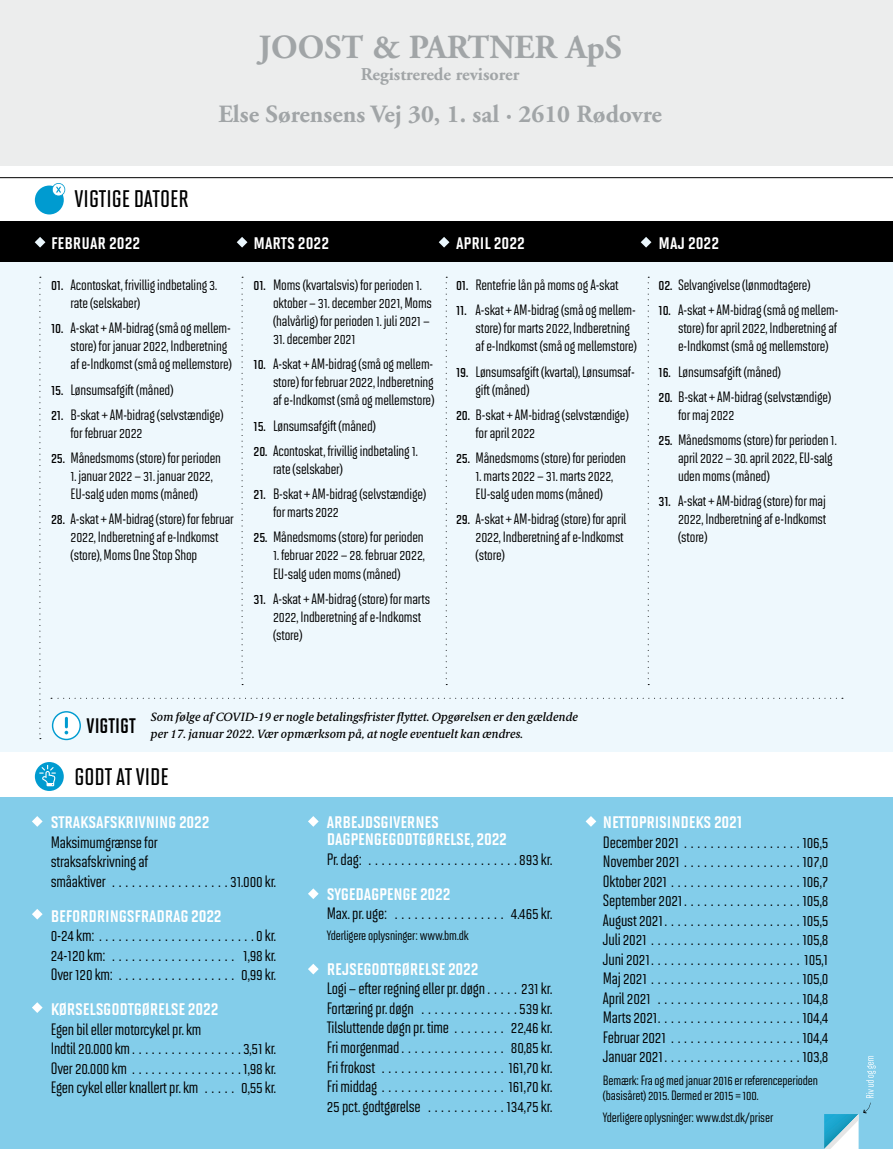
<style>
.page{position:relative;width:893px;height:1149px;background:#fff}
.page>*{position:absolute;margin:0;border:0;box-sizing:border-box;transform-origin:0 0}
.t1{font:700 33.75px "Adobe Garamond";color:#a1a5a7}
.t2{font:700 24.75px "Adobe Garamond";color:#a1a5a7}
.t3{font:24px "Solano Gothic MVB Sb Cap";color:#000}
.t4{font:21px "Solano Gothic MVB Bd SC";color:#000}
.t5{font:19.5px/17.2px "Solano Gothic MVB Bd SC";letter-spacing:-.01em;color:#fff}
.t6{font:700 18px "Adobe Garamond";color:#a1a5a7}
.t7{font:500 16.5px/19.5px "Solano Gothic MVB";letter-spacing:-.01em;color:#000;text-align:justify}
.t8{font:500 15px/18px "Solano Gothic MVB";letter-spacing:-.01em;color:#000}
.t9{font:500 13.5px/15px "Solano Gothic MVB";letter-spacing:-.01em;color:#000}
.t10{font:italic 500 12px/16.5px "Berling Serif Text";color:#000}
.s1{font-weight:600}
</style>
<div class="page">
<div style="left:0;top:249px;width:893px;height:502px;background:#eef8fd"></div>
<div style="left:0;top:796px;width:893px;height:352px;background:#83cdea"></div>
<div style="left:35px;top:185px;width:29px;height:29px;background:#009bd0;border-radius:50%"></div>
<svg style="left:52px;top:183px;width:13px;height:13px"></svg>
<svg style="left:35px;top:761px;width:29px;height:29px"></svg>
<svg style="left:39px;top:764px;width:17px;height:22px"></svg>
<div style="left:0;top:221px;width:893px;height:40px;background:#000"></div>
<svg style="left:824px;top:1056px;width:52px;height:92px"></svg>
<svg style="left:32px;top:816px;width:11px;height:10px"></svg>
<svg style="left:308px;top:816px;width:11px;height:10px"></svg>
<svg style="left:586px;top:816px;width:10px;height:10px"></svg>
<svg style="left:32px;top:909px;width:11px;height:10px"></svg>
<svg style="left:308px;top:888px;width:11px;height:10px"></svg>
<svg style="left:32px;top:1002px;width:11px;height:10px"></svg>
<svg style="left:308px;top:964px;width:11px;height:10px"></svg>
<svg style="left:51px;top:697px;width:780px;height:1px"></svg>
<svg style="left:52px;top:711px;width:29px;height:29px"></svg>
<svg style="left:35px;top:237px;width:10px;height:10px"></svg>
<svg style="left:40px;top:277px;width:1px;height:462px"></svg>
<svg style="left:242px;top:277px;width:1px;height:408px"></svg>
<svg style="left:237px;top:237px;width:10px;height:10px"></svg>
<svg style="left:446px;top:277px;width:1px;height:408px"></svg>
<svg style="left:439px;top:237px;width:10px;height:10px"></svg>
<svg style="left:648px;top:277px;width:1px;height:408px"></svg>
<svg style="left:641px;top:237px;width:10px;height:10px"></svg>
<hr style="left:0;top:177px;width:893px;height:1px;background:#000">
<div style="left:0;top:0;width:893px;height:166px;background:#eceded"></div>
<h3 class="t3" style="left:75px;top:186px;width:116px">VIGTIGE DATOER</h3>
<h1 class="t1" style="left:258px;top:29px;width:365px">JOOST &amp; PARTNER ApS</h1>
<p class="t6" style="left:361px;top:64px;width:160px">Registrerede revisorer</p>
<h2 class="t2" style="left:218px;top:101px;width:445px">Else Sørensens Vej 30, 1. sal · 2610 Rødovre</h2>
<h3 class="t5" style="left:51px;top:233px;width:91px">februar 2022</h3>
<p class="t8" style="left:71px;top:276px;width:148px;text-indent:-20px"><span class="s1">01.</span> Acontoskat, frivillig indbetaling 3. rate (selskaber)</p>
<p class="t8" style="left:71px;top:319px;width:163px;text-indent:-20px"><span class="s1">10.</span> A-skat + AM-bidrag (små og mellem&shy;store) for januar 2022, Indberetning af e-Indkomst (små og mellemstore)</p>
<p class="t8" style="left:51px;top:380px;width:124px"><span class="s1">15.</span> Lønsumsafgift (måned)</p>
<p class="t8" style="left:71px;top:405px;width:155px;text-indent:-20px"><span class="s1">21.</span> B-skat + AM-bidrag (selvstændige) for februar 2022</p>
<p class="t8" style="left:51px;top:449px;width:172px"><span class="s1">25.</span> Månedsmoms (store) for perioden</p>
<p class="t8" style="left:71px;top:467px;width:144px">1. januar 2022 – 31. januar 2022,<br>EU-salg uden moms (måned)</p>
<p class="t8" style="left:71px;top:510px;width:165px;text-indent:-20px"><span class="s1">28.</span> A-skat + AM-bidrag (store) for februar<br>2022, Indberetning af e-Indkomst (store), Moms One Stop Shop</p>
<h3 class="t5" style="left:254px;top:233px;width:77px">marts 2022</h3>
<p class="t8" style="left:273px;top:276px;width:160px;text-indent:-20px"><span class="s1">01.</span> Moms (kvartalsvis) for perioden 1. oktober – 31. december 2021, Moms (halvårlig) for perioden 1. juli 2021 –</p>
<p class="t8" style="left:273px;top:330px;width:84px">31. december 2021</p>
<p class="t8" style="left:273px;top:355px;width:163px;text-align:justify;text-indent:-20px"><span class="s1">10.</span> A-skat + AM-bidrag (små og mellem&shy;store) for februar 2022, Indberetning af e-Indkomst (små og mellemstore)</p>
<p class="t8" style="left:254px;top:416px;width:124px"><span class="s1">15.</span> Lønsumsafgift (måned)</p>
<p class="t8" style="left:273px;top:441px;width:146px;text-indent:-20px"><span class="s1">20.</span> Acontoskat, frivillig indbetaling 1. rate (selskaber)</p>
<p class="t8" style="left:273px;top:485px;width:155px;text-indent:-20px"><span class="s1">21.</span> B-skat + AM-bidrag (selvstændige) for marts 2022</p>
<p class="t8" style="left:254px;top:528px;width:172px"><span class="s1">25.</span> Månedsmoms (store) for perioden</p>
<p class="t8" style="left:273px;top:546px;width:153px">1. februar 2022 – 28. februar 2022,<br>EU-salg uden moms (måned)</p>
<p class="t8" style="left:273px;top:589px;width:159px;text-indent:-20px"><span class="s1">31.</span> A-skat + AM-bidrag (store) for marts<br>2022, Indberetning af e-Indkomst (store)</p>
<h3 class="t5" style="left:456px;top:233px;width:70px">april 2022</h3>
<p class="t8" style="left:456px;top:276px;width:164px"><span class="s1">01.</span> Rentefrie lån på moms og A-skat</p>
<p class="t8" style="left:476px;top:301px;width:163px;text-indent:-20px"><span class="s1">11.</span> A-skat + AM-bidrag (små og mellem&shy;store) for marts 2022, Indberetning af e-Indkomst (små og mellemstore)</p>
<p class="t8" style="left:476px;top:362px;width:161px;text-indent:-20px"><span class="s1">19.</span> Lønsumsafgift (kvartal), Lønsumsaf&shy;gift (måned)</p>
<p class="t8" style="left:476px;top:405px;width:155px;text-indent:-20px"><span class="s1">20.</span> B-skat + AM-bidrag (selvstændige) for april 2022</p>
<p class="t8" style="left:456px;top:449px;width:172px"><span class="s1">25.</span> Månedsmoms (store) for perioden</p>
<p class="t8" style="left:476px;top:467px;width:139px">1. marts 2022 – 31. marts 2022,<br>EU-salg uden moms (måned)</p>
<p class="t8" style="left:476px;top:510px;width:152px;text-indent:-20px"><span class="s1">29.</span> A-skat + AM-bidrag (store) for april<br>2022, Indberetning af e-Indkomst (store)</p>
<h3 class="t5" style="left:659px;top:233px;width:62px">maj 2022</h3>
<p class="t8" style="left:659px;top:276px;width:154px"><span class="s1">02.</span> Selvangivelse (lønmodtagere)</p>
<p class="t8" style="left:678px;top:301px;width:162px;text-align:justify;text-indent:-20px"><span class="s1">10.</span> A-skat + AM-bidrag (små og mellem&shy;store) for april 2022, Indberetning af e-Indkomst (små og mellemstore)</p>
<p class="t8" style="left:659px;top:362px;width:124px"><span class="s1">16.</span> Lønsumsafgift (måned)</p>
<p class="t8" style="left:678px;top:387px;width:155px;text-indent:-20px"><span class="s1">20.</span> B-skat + AM-bidrag (selvstændige) for maj 2022</p>
<p class="t8" style="left:678px;top:431px;width:160px;text-indent:-20px"><span class="s1">25.</span> Månedsmoms (store) for perioden 1. april 2022 – 30. april 2022, EU-salg uden moms (måned)</p>
<p class="t8" style="left:678px;top:492px;width:150px;text-align:justify;text-indent:-20px"><span class="s1">31.</span> A-skat + AM-bidrag (store) for maj 2022, Indberetning af e-Indkomst (store)</p>
<h3 class="t4" style="left:87px;top:713px;width:51px">VIGTIGT</h3>
<p class="t10" style="left:151px;top:708px;width:429px">Som følge af COVID-19 er nogle betalingsfrister flyttet. Opgørelsen er den gældende per 17. januar 2022. Vær opmærksom på, at nogle eventuelt kan ændres.</p>
<h3 class="t3" style="left:75px;top:763px;width:96px">GODT AT VIDE</h3>
<h3 class="t5" style="left:51px;top:812px;width:160px">straksafskrivning 2022</h3>
<p class="t7" style="left:51px;top:831px;width:227px;text-align:left">Maksimumgrænse for<br>straksafskrivning af<br>småaktiver . . . . . . . . . . . . . . . . . . 31.000 kr.</p>
<h3 class="t5" style="left:51px;top:905px;width:172px">befordringsfradrag 2022</h3>
<p class="t7" style="left:51px;top:925px;width:227px">0-24 km: . . . . . . . . . . . . . . . . . . . . . . . . 0 kr.<br>24-120 km: . . . . . . . . . . . . . . . . . . . 1,98 kr.<br>Over 120 km: . . . . . . . . . . . . . . . . . . 0,99 kr.</p>
<h3 class="t5" style="left:51px;top:999px;width:169px">kørselsgodtgørelse 2022</h3>
<p class="t7" style="left:51px;top:1018px;width:227px;text-align:left">Egen bil eller motorcykel pr. km<br>Indtil 20.000 km . . . . . . . . . . . . . . . . . 3,51 kr.<br>Over 20.000 km . . . . . . . . . . . . . . . . . 1,98 kr.<br>Egen cykel eller knallert pr. km . . . . . 0,55 kr.</p>
<h3 class="t5" style="left:327px;top:812px;width:182px">arbejdsgivernes dagpengegodtgørelse, 2022</h3>
<p class="t7" style="left:327px;top:849px;width:227px">Pr. dag: . . . . . . . . . . . . . . . . . . . . . . . 893 kr.</p>
<h3 class="t5" style="left:327px;top:884px;width:125px">sygedagpenge 2022</h3>
<p class="t7" style="left:327px;top:903px;width:227px">Max. pr. uge: . . . . . . . . . . . . . . . . . 4.465 kr.</p>
<p class="t9" style="left:327px;top:927px;width:143px">Yderligere oplysninger: www.bm.dk</p>
<h3 class="t5" style="left:327px;top:959px;width:153px">rejsegodtgørelse 2022</h3>
<p class="t7" style="left:327px;top:978px;width:227px">Logi – efter regning eller pr. døgn . . . . . 231 kr.<br>Fortæring pr. døgn . . . . . . . . . . . . . . . 539 kr.<br>Tilsluttende døgn pr. time . . . . . . . . 22,46 kr.<br>Fri morgenmad . . . . . . . . . . . . . . . . 80,85 kr.<br>Fri frokost . . . . . . . . . . . . . . . . . . . 161,70 kr.<br>Fri middag . . . . . . . . . . . . . . . . . . . 161,70 kr.<br>25 pct. godtgørelse . . . . . . . . . . . . 134,75 kr.</p>
<h3 class="t5" style="left:603px;top:812px;width:141px">nettoprisindeks 2021</h3>
<p class="t7" style="left:603px;top:831px;width:227px">December 2021 . . . . . . . . . . . . . . . . . . 106,5<br>November 2021 . . . . . . . . . . . . . . . . . . 107,0<br>Oktober 2021 . . . . . . . . . . . . . . . . . . . . 106,7<br>September 2021 . . . . . . . . . . . . . . . . . . 105,8<br>August 2021.....................105,5<br>Juli 2021 . . . . . . . . . . . . . . . . . . . . . . . 105,8<br>Juni 2021.......................105,1<br>Maj 2021 . . . . . . . . . . . . . . . . . . . . . . . 105,0<br>April 2021 . . . . . . . . . . . . . . . . . . . . . . 104,8<br>Marts 2021......................104,4<br>Februar 2021 . . . . . . . . . . . . . . . . . . . . 104,4<br>Januar 2021.....................103,8</p>
<p class="t9" style="left:603px;top:1072px;width:217px">Bemærk: Fra og med januar 2016 er referenceperioden (basisåret) 2015. Dermed er 2015 = 100.</p>
<p class="t9" style="left:603px;top:1109px;width:172px">Yderligere oplysninger: www.dst.dk/priser</p>
</div>
